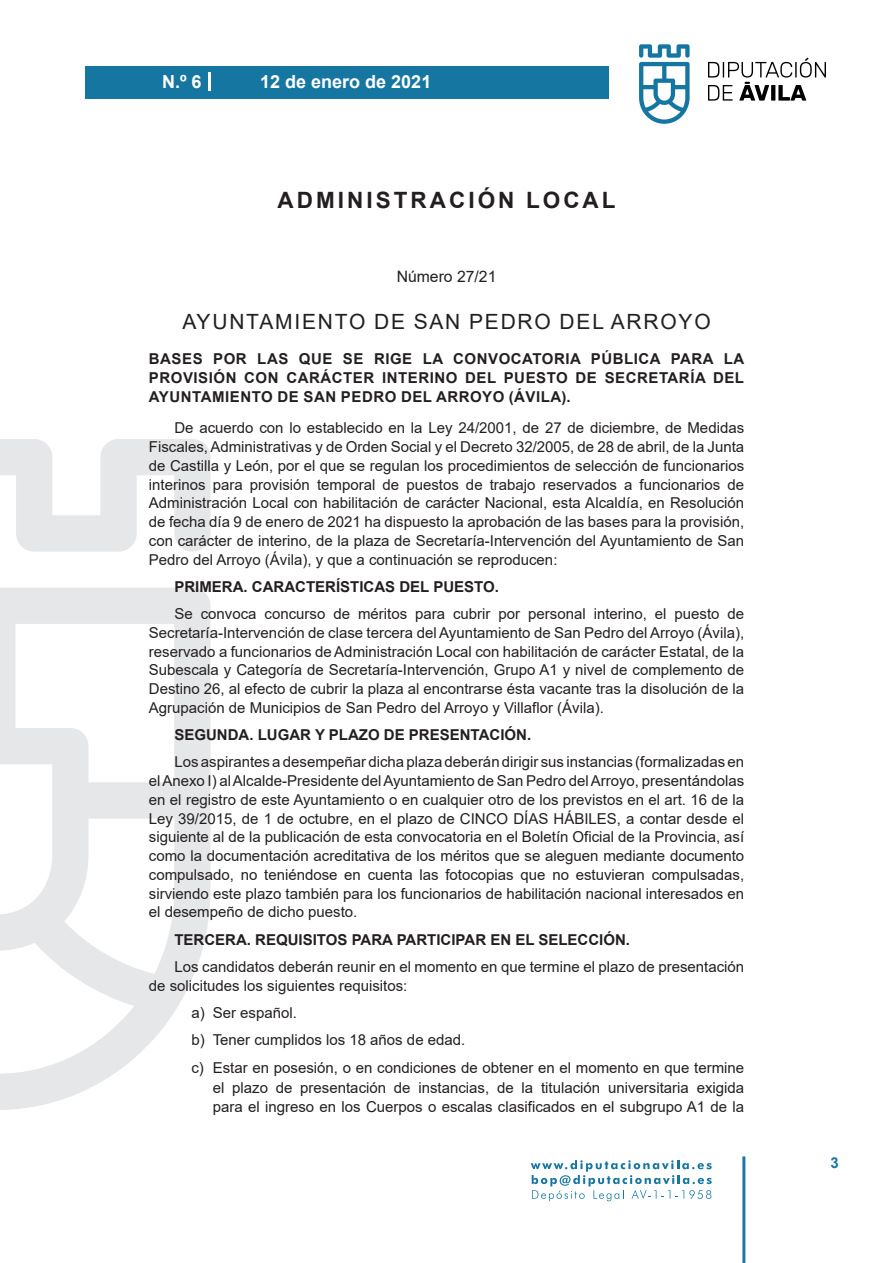
<style>
.page{position:relative;width:893px;height:1263px;background:#fff}
.page>*{position:absolute;margin:0;border:0;box-sizing:border-box;transform-origin:0 0}
.t1{font:700 22.5px "Arial";letter-spacing:.135em;color:#231f20}
.t2{font:21px "Arial";letter-spacing:.085em;color:#231f20}
.t3{font:700 18px "Arial";color:#fff}
.t4{font:15.75px "Arial";color:#231f20}
.t5{font:15px/18.8px "Arial";color:#231f20;text-align:justify}
.t6{font:700 15px/18.8px "Arial";color:#231f20;text-align:justify}
.t7{font:700 15px "Arial";color:#1d76a4}
</style>
<div class="page">
<svg style="left:531px;top:1160px;width:181px;height:41px"></svg>
<div style="left:85px;top:66px;width:523px;height:33px;background:#1676a2"></div>
<svg style="left:639px;top:44px;width:51px;height:80px"></svg>
<svg style="left:708px;top:58px;width:118px;height:43px"></svg>
<hr style="left:742px;top:1156px;width:3px;height:107px;background:#1d76a4">
<svg style="left:208px;top:72px;width:2px;height:18px"></svg>
<svg style="left:0;top:439px;width:211px;height:671px"></svg>
<p class="t3" style="left:162px;top:69px;width:41px">N.º 6</p>
<p class="t3" style="left:260px;top:69px;width:173px">12 de enero de 2021</p>
<h1 class="t1" style="left:277px;top:184px;width:340px">ADMINISTRACIÓN LOCAL</h1>
<p class="t4" style="left:397px;top:266px;width:101px">Número 27/21</p>
<h2 class="t2" style="left:182px;top:307px;width:530px">AYUNTAMIENTO DE SAN PEDRO DEL ARROYO</h2>
<p class="t6" style="left:149px;top:350px;width:597px">BASES POR LAS QUE SE RIGE LA CONVOCATORIA PÚBLICA PARA LA PROVISIÓN CON CARÁCTER INTERINO DEL PUESTO DE SECRETARÍA DEL AYUNTAMIENTO DE SAN PEDRO DEL ARROYO (ÁVILA).</p>
<p class="t5" style="left:149px;top:418px;width:597px;text-indent:26px">De acuerdo con lo establecido en la Ley 24/2001, de 27 de diciembre, de Medidas Fiscales, Administrativas y de Orden Social y el Decreto 32/2005, de 28 de abril, de la Junta de Castilla y León, por el que se regulan los procedimientos de selección de funcionarios interinos para provisión temporal de puestos de trabajo reservados a funcionarios de Administración Local con habilitación de carácter Nacional, esta Alcaldía, en Resolución de fecha día 9 de enero de 2021 ha dispuesto la aprobación de las bases para la provisión, con carácter de interino, de la plaza de Secretaría-Intervención del Ayuntamiento de San Pedro del Arroyo (Ávila), y que a continuación se reproducen:</p>
<p class="t6" style="left:174px;top:577px;width:326px">PRIMERA. CARACTERÍSTICAS DEL PUESTO.</p>
<p class="t5" style="left:149px;top:604px;width:597px;text-indent:26px">Se convoca concurso de méritos para cubrir por personal interino, el puesto de Secretaría-Intervención de clase tercera del Ayuntamiento de San Pedro del Arroyo (Ávila), reservado a funcionarios de Administración Local con habilitación de carácter Estatal, de la Subescala y Categoría de Secretaría-Intervención, Grupo A1 y nivel de complemento de Destino 26, al efecto de cubrir la plaza al encontrarse ésta vacante tras la disolución de la Agrupación de Municipios de San Pedro del Arroyo y Villaflor (Ávila).</p>
<p class="t6" style="left:174px;top:726px;width:358px">SEGUNDA. LUGAR Y PLAZO DE PRESENTACIÓN.</p>
<p class="t5" style="left:149px;top:753px;width:597px;text-indent:26px">Los aspirantes a desempeñar dicha plaza deberán dirigir sus instancias (formalizadas en el Anexo I) al Alcalde-Presidente del Ayuntamiento de San Pedro del Arroyo, presentándolas en el registro de este Ayuntamiento o en cualquier otro de los previstos en el art. 16 de la Ley 39/2015, de 1 de octubre, en el plazo de CINCO DÍAS HÁBILES, a contar desde el siguiente al de la publicación de esta convocatoria en el Boletín Oficial de la Provincia, así como la documentación acreditativa de los méritos que se aleguen mediante documento compulsado, no teniéndose en cuenta las fotocopias que no estuvieran compulsadas, sirviendo este plazo también para los funcionarios de habilitación nacional interesados en el desempeño de dicho puesto.</p>
<p class="t6" style="left:174px;top:930px;width:457px">TERCERA. REQUISITOS PARA PARTICIPAR EN EL SELECCIÓN.</p>
<p class="t5" style="left:149px;top:957px;width:597px;text-indent:26px">Los candidatos deberán reunir en el momento en que termine el plazo de presentación de solicitudes los siguientes requisitos:</p>
<p class="t5" style="left:191px;top:999px;width:554px;line-height:27.6px;text-align:left">a) Ser español.<br>b) Tener cumplidos los 18 años de edad.<br>c) Estar en posesión, o en condiciones de obtener en el momento en que termine</p>
<p class="t5" style="left:213px;top:1077px;width:533px;line-height:19.5px">el plazo de presentación de instancias, de la titulación universitaria exigida para el ingreso en los Cuerpos o escalas clasificados en el subgrupo A1 de la</p>
<p class="t7" style="left:831px;top:1152px;width:10px">3</p>
</div>
